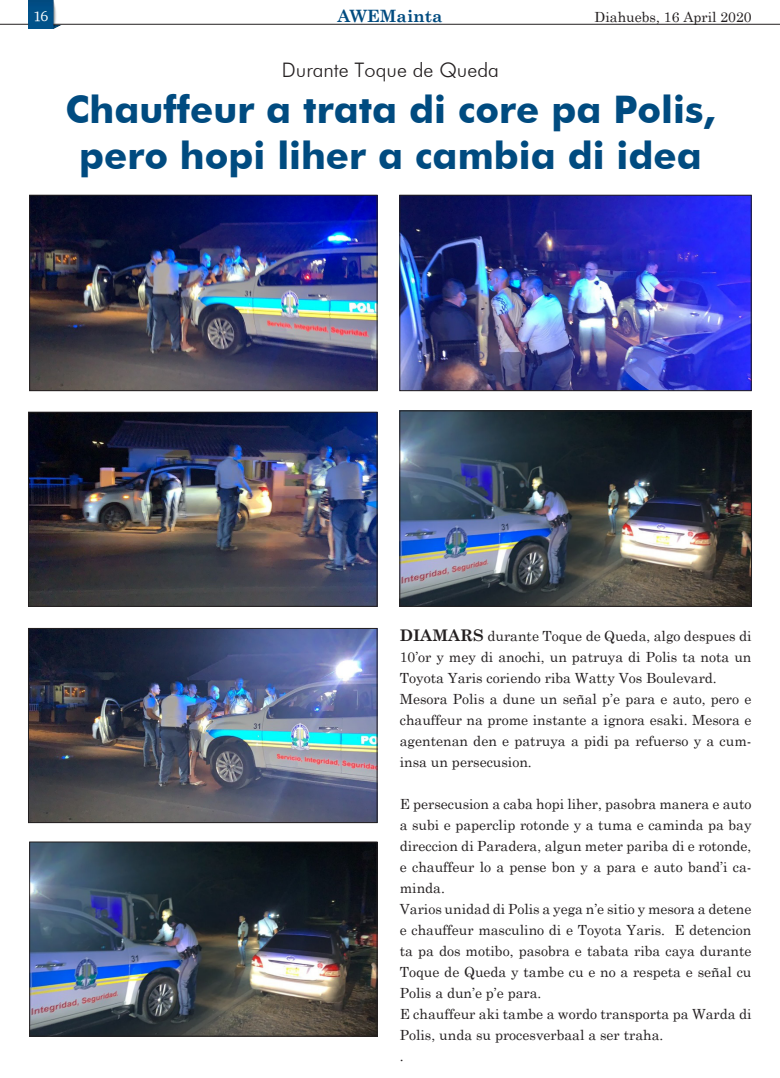
<style>
.page{position:relative;width:780px;height:1078px;background:#fff}
.page>*{position:absolute;margin:0;border:0;box-sizing:border-box;transform-origin:0 0}
.No_Spacing{font:700 38px/45.6px "Futura BT";color:#004b80;text-align:center}
.No_Spacing-2{font:300 20px "Futura BT";color:#231f20}
.Body_Text_14{font:700 17px "Century Schoolbook";color:#004b80}
.Body_Text_14-2{font:14px/21px "Century Schoolbook";color:#231f20;text-align:justify}
.t1{font:14px "Charter ITCTT";color:#fff}
.s1{font-weight:700;font-size:16px}
</style>
<div class="page">
<img style="left:28px;top:0;width:33px;height:28px">
<svg style="left:0;top:24px;width:28px;height:1px"></svg>
<hr style="left:53px;top:24px;width:727px;height:1px;background:#231f20">
<img style="left:30px;top:414px;width:345px;height:190px">
<div style="left:28px;top:412px;width:349px;height:194px;border:1px solid #231f20"></div>
<img style="left:31px;top:843px;width:344px;height:191px">
<div style="left:29px;top:841px;width:348px;height:195px;border:1px solid #231f20"></div>
<img style="left:401px;top:412px;width:348px;height:192px">
<div style="left:399px;top:410px;width:352px;height:196px;border:1px solid #231f20"></div>
<img style="left:31px;top:197px;width:344px;height:192px">
<div style="left:29px;top:195px;width:348px;height:196px;border:1px solid #231f20"></div>
<img style="left:401px;top:197px;width:348px;height:192px">
<div style="left:399px;top:195px;width:352px;height:196px;border:1px solid #231f20"></div>
<img style="left:30px;top:630px;width:345px;height:190px">
<div style="left:28px;top:628px;width:349px;height:194px;border:1px solid #231f20"></div>
<p class="t1" style="left:33px;top:7px;width:16px">16</p>
<p class="Body_Text_14" style="left:337px;top:3px;width:107px">AWEMainta</p>
<p class="Body_Text_14-2" style="left:594px;top:5px;width:158px">Diahuebs, 16 April 2020</p>
<p class="No_Spacing-2" style="left:282px;top:58px;width:218px">Durante Toque de Queda</p>
<p class="No_Spacing" style="left:66px;top:86px;width:651px">Chauffeur a trata di core pa Polis, pero hopi liher a cambia di idea</p>
<p class="Body_Text_14-2" style="left:400px;top:623px;width:353px"><span class="s1">DIAMARS</span> durante Toque de Queda, algo despues di 10’or y mey di anochi, un patruya di Polis ta nota un Toyota Yaris coriendo riba Watty Vos Boulevard.</p>
<p class="Body_Text_14-2" style="left:400px;top:686px;width:353px">Mesora Polis a dune un señal p’e para e auto, pero e chauffeur na prome instante a ignora esaki. Mesora e agentenan den e patruya a pidi pa refuerso y a cum&shy;insa un persecusion.</p>
<p class="Body_Text_14-2" style="left:400px;top:791px;width:353px">E persecusion a caba hopi liher, pasobra manera e auto a subi e paperclip rotonde y a tuma e caminda pa bay direccion di Paradera, algun meter pariba di e rotonde, e chauffeur lo a pense bon y a para e auto band’i ca&shy;minda.</p>
<p class="Body_Text_14-2" style="left:400px;top:896px;width:353px">Varios unidad di Polis a yega n’e sitio y mesora a detene e chauffeur masculino di e Toyota Yaris. E detencion ta pa dos motibo, pasobra e tabata riba caya durante Toque de Queda y tambe cu e no a respeta e señal cu Polis a dun’e p’e para.</p>
<p class="Body_Text_14-2" style="left:400px;top:1001px;width:353px">E chauffeur aki tambe a wordo transporta pa Warda di<br>Polis, unda su procesverbaal a ser traha.</p>
<p class="Body_Text_14-2" style="left:400px;top:1043px;width:5px">.</p>
</div>
